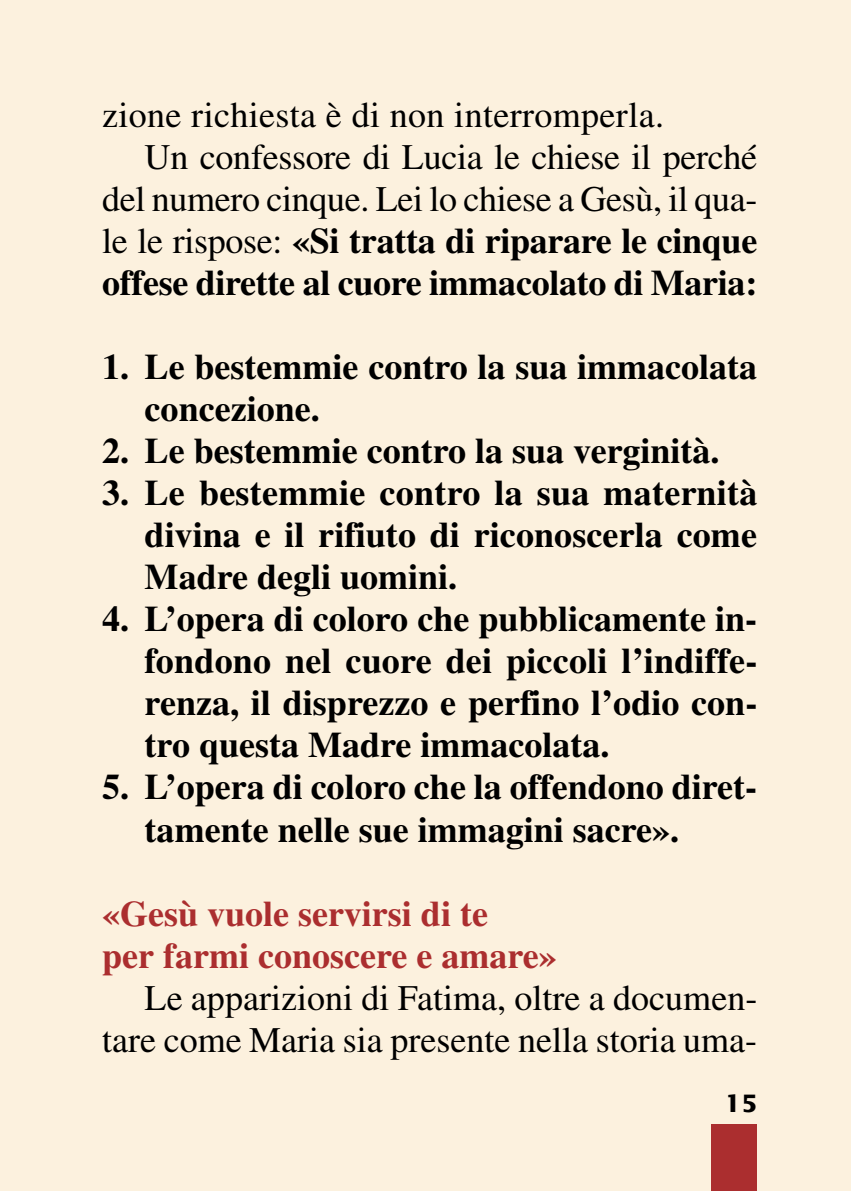
<style>
.page{position:relative;width:851px;height:1191px;background:#fff}
.page>*{position:absolute;margin:0;border:0;box-sizing:border-box;transform-origin:0 0}
.t1{font:700 36px/42px "Times LT Std";color:#000}
.t2{font:36px/42px "Times LT Std";color:#000;text-align:right}
.t3{font:700 36px/42px "Times LT Std";color:#ab2e2f}
.t4{font:700 24px "Lucida Sans Std";color:#000}
.s1{font-weight:400}
</style>
<div class="page">
<div style="left:0;top:0;width:850px;height:1191px;background:#fcf1de"></div>
<div style="left:711px;top:1124px;width:46px;height:67px;background:#ab2e2f"></div>
<p class="t2" style="left:102px;top:94px;width:563px">zione richiesta è di non interromperla.</p>
<p class="t2" style="left:145px;top:136px;width:614px">Un confessore di Lucia le chiese il perché</p>
<p class="t2" style="left:102px;top:178px;width:656px">del numero cinque. Lei lo chiese a Gesù, il qua-</p>
<p class="t1" style="left:102px;top:219px;width:656px"><span class="s1">le le rispose:</span> «Si tratta di riparare le cinque</p>
<p class="t1" style="left:102px;top:261px;width:656px">offese dirette al cuore immacolato di Maria:</p>
<p class="t1" style="left:145px;top:345px;width:614px;text-indent:-43px">1. Le bestemmie contro la sua immacolata concezione.</p>
<p class="t1" style="left:102px;top:429px;width:619px">2. Le bestemmie contro la sua verginità.</p>
<p class="t1" style="left:145px;top:471px;width:614px;text-align:justify;text-indent:-43px">3. Le bestemmie contro la sua maternità divina e il rifiuto di riconoscerla come Madre degli uomini.</p>
<p class="t1" style="left:145px;top:597px;width:614px;text-align:justify;text-indent:-43px">4. L’opera di coloro che pubblicamente in&shy;fondono nel cuore dei piccoli l’indiffe&shy;renza, il disprezzo e perfino l’odio con&shy;tro questa Madre immacolata.</p>
<p class="t1" style="left:145px;top:765px;width:614px;text-indent:-43px">5. L’opera di coloro che la offendono diret&shy;tamente nelle sue immagini sacre».</p>
<p class="t3" style="left:102px;top:891px;width:456px">«Gesù vuole servirsi di te<br>per farmi conoscere e amare»</p>
<p class="t2" style="left:102px;top:976px;width:656px">Le apparizioni di Fatima, oltre a documen&shy;tare come Maria sia presente nella storia uma-</p>
<p class="t4" style="left:724px;top:1089px;width:34px">15</p>
</div>
